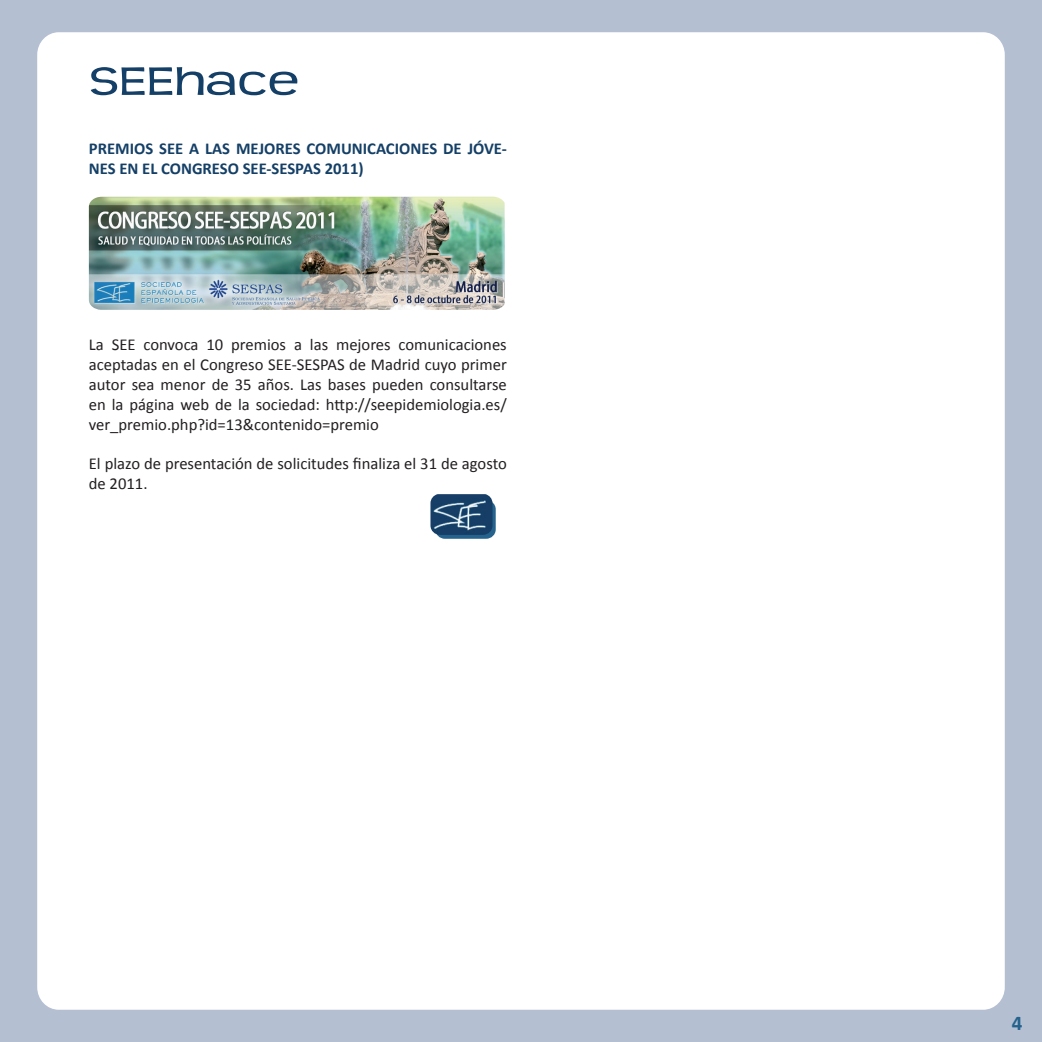
<style>
.page{position:relative;width:1042px;height:1042px;background:#b5bfd2}
.page>*{position:absolute;margin:0;border:0;box-sizing:border-box;transform-origin:0 0}
.t1{font:43.75px "Teen";color:#143f66;scale:1.29 1}
.t2{font:700 21px "Calibri";color:#25638d}
.t3{font:16.62px/19.9px "Calibri";color:#231f20;text-align:justify}
.t4{font:700 16.62px/19.9px "Calibri";color:#143f66}
</style>
<div class="page">
<div style="left:37px;top:32px;width:968px;height:977px;background:#fff;border-radius:22px"></div>
<img style="left:89px;top:197px;width:415px;height:113px">
<div style="left:435px;top:500px;width:61px;height:39px;background:#25638d;border-radius:9px"></div>
<img style="left:430px;top:494px;width:62px;height:41px">
<h1 class="t1" style="left:89px;top:57px;width:165px">SEEhace</h1>
<p class="t4" style="left:89px;top:137px;width:419px">PREMIOS SEE A LAS MEJORES COMUNICACIONES DE JÓVE-<br>NES EN EL CONGRESO SEE-SESPAS 2011)</p>
<p class="t3" style="left:89px;top:333px;width:419px">La SEE convoca 10 premios a las mejores comunicaciones aceptadas en el Congreso SEE-SESPAS de Madrid cuyo primer autor sea menor de 35 años. Las bases pueden consultarse en la página web de la sociedad: http://seepidemiologia.es/ ver_premio.php?id=13&amp;contenido=premio</p>
<p class="t3" style="left:89px;top:453px;width:419px">El plazo de presentación de solicitudes finaliza el 31 de agosto de 2011.</p>
<p class="t2" style="left:1012px;top:1009px;width:12px">4</p>
</div>
